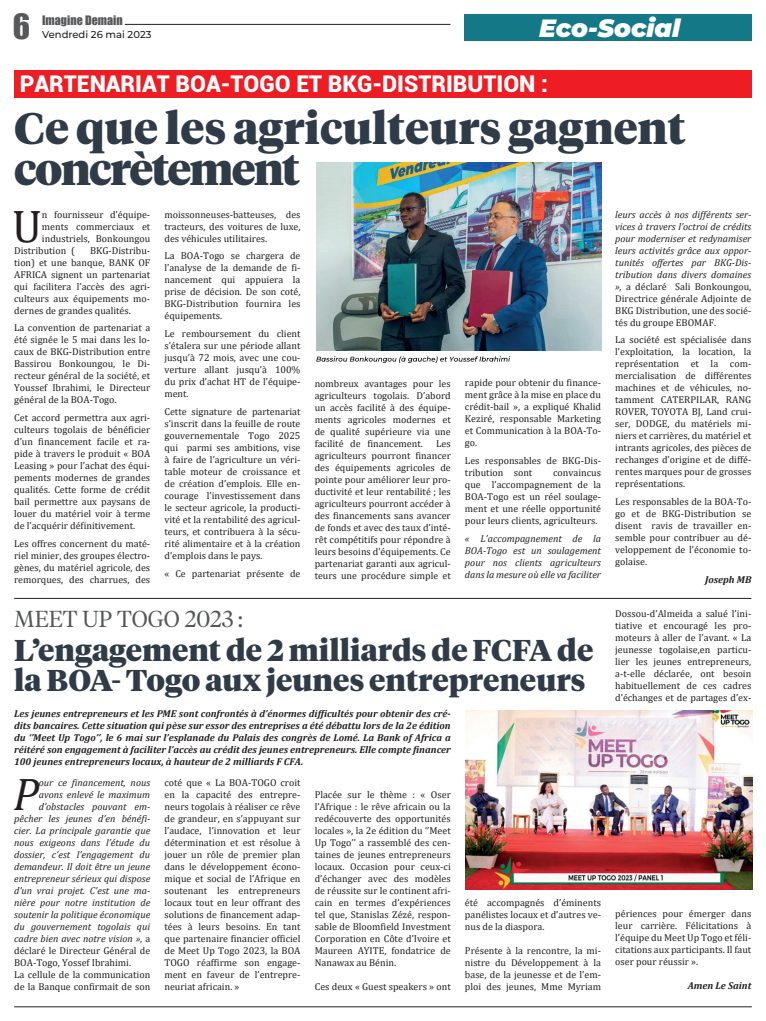
<style>
.page{position:relative;width:766px;height:1021px;background:#fff}
.page>*{position:absolute;margin:0;border:0;box-sizing:border-box;transform-origin:0 0}
.t1{font:46px "Cambria";color:#231f20}
.t2{font:italic 46px "Cambria";color:#231f20}
.t3{font:900 44px/41px "Tiempos Headline";color:#303b48}
.t4{font:32px "Impact";color:#57585a}
.t5{font:900 30px/30px "Tiempos Headline";color:#303b48}
.t6{font:italic 900 25px "Montserrat";color:#fff}
.t7{font:900 23px "Roboto";color:#fff}
.t8{font:300 23px "Tiempos Headline";color:#545557}
.t9{font:12px "Impact";color:#57585a}
.t10{font:10px/12px "Cambria";color:#231f20;text-align:justify}
.t11{font:italic 10px/12px "Cambria";color:#231f20;text-align:justify}
.t12{font:italic 700 10px/12px "Cambria";color:#231f20;text-align:justify}
.t13{font:500 10px "Montserrat";color:#231f20}
.s1{font-style:normal}
</style>
<div class="page">
<hr style="left:125px;top:24px;width:325px;height:1px;background:#231f20">
<hr style="left:14px;top:1006px;width:737px;height:1px;background:#231f20">
<div style="left:464px;top:14px;width:287px;height:27px;background:#147886"></div>
<div style="left:14px;top:70px;width:737px;height:27px;background:#ee1d23"></div>
<svg style="left:316px;top:356px;width:194px;height:7px"></svg>
<hr style="left:14px;top:598px;width:737px;height:1px;background:#231f20">
<img style="left:316px;top:163px;width:285px;height:187px">
<img style="left:465px;top:710px;width:286px;height:179px">
<h3 class="t4" style="left:13px;top:1px;width:19px">6</h3>
<p class="t9" style="left:42px;top:11px;width:82px">Imagine Demain</p>
<p class="t13" style="left:42px;top:28px;width:111px">Vendredi 26 mai 2023</p>
<h3 class="t6" style="left:539px;top:12px;width:143px">Eco-Social</h3>
<h3 class="t7" style="left:20px;top:68px;width:529px">PARTENARIAT BOA-TOGO ET BKG-DISTRIBUTION :</h3>
<h2 class="t3" style="left:14px;top:106px;width:672px">Ce que les agriculteurs gagnent concrètement</h2>
<h1 class="t1" style="left:12px;top:199px;width:31px">U</h1>
<p class="t10" style="left:42px;top:208px;width:110px">n fournisseur d’équipe-</p>
<p class="t10" style="left:42px;top:220px;width:110px">ments commerciaux et</p>
<p class="t10" style="left:42px;top:232px;width:110px">industriels, Bonkoungou</p>
<p class="t10" style="left:14px;top:244px;width:62px">Distribution (</p>
<p class="t10" style="left:14px;top:244px;width:137px;text-indent:76px">BKG-Distribu&shy;tion) et une banque, BANK OF AFRICA signent un partenariat qui facilitera l’accès des agri&shy;culteurs aux équipements mo&shy;dernes de grandes qualités.</p>
<p class="t10" style="left:14px;top:322px;width:137px">La convention de partenariat a été signée le 5 mai dans les lo&shy;caux de BKG-Distribution entre Bassirou Bonkoungou, le Di&shy;recteur général de la société, et Youssef Ibrahimi, le Directeur général de la BOA-Togo.</p>
<p class="t10" style="left:14px;top:411px;width:137px">Cet accord permettra aux agri&shy;culteurs togolais de bénéficier d’un financement facile et ra&shy;pide à travers le produit « BOA Leasing » pour l’achat des équi&shy;pements modernes de grandes qualités. Cette forme de crédit bail permettre aux paysans de louer du matériel voir à terme de l’acquérir définitivement.</p>
<p class="t10" style="left:14px;top:537px;width:137px">Les offres concernent du maté&shy;riel minier, des groupes électro&shy;gènes, du matériel agricole, des remorques, des charrues, des</p>
<p class="t10" style="left:164px;top:208px;width:137px">moissonneuses-batteuses, des tracteurs, des voitures de luxe, des véhicules utilitaires.</p>
<p class="t10" style="left:164px;top:250px;width:137px">La BOA-Togo se chargera de l’analyse de la demande de fi&shy;nancement qui appuiera la prise de décision. De son coté, BKG-Distribution fournira les équipements.</p>
<p class="t10" style="left:164px;top:327px;width:137px">Le remboursement du client s’étalera sur une période allant jusqu’à 72 mois, avec une cou&shy;verture allant jusqu’à 100% du prix d’achat HT de l’équipe&shy;ment.</p>
<p class="t10" style="left:164px;top:405px;width:137px">Cette signature de partenariat s’inscrit dans la feuille de route gouvernementale Togo 2025 qui parmi ses ambitions, vise à faire de l’agriculture un véri&shy;table moteur de croissance et de création d’emplois. Elle en&shy;courage l’investissement dans le secteur agricole, la producti&shy;vité et la rentabilité des agricul&shy;teurs, et contribuera à la sécu&shy;rité alimentaire et à la création d’emplois dans le pays.</p>
<p class="t10" style="left:164px;top:567px;width:137px">« Ce partenariat présente de</p>
<h3 class="t8" style="left:14px;top:603px;width:230px">MEET UP TOGO 2023 :</h3>
<p class="t10" style="left:314px;top:377px;width:137px">nombreux avantages pour les agriculteurs togolais. D’abord un accès facilité à des équipe&shy;ments agricoles modernes et de qualité supérieure via une facilité de financement.</p>
<p class="t10" style="left:314px;top:437px;width:137px;text-indent:121px">Les agriculteurs pourront financer des équipements agricoles de pointe pour améliorer leur pro&shy;ductivité et leur rentabilité ; les agriculteurs pourront accéder à des financements sans avancer de fonds et avec des taux d’inté&shy;rêt compétitifs pour répondre à leurs besoins d’équipements. Ce partenariat garanti aux agricul&shy;teurs une procédure simple et</p>
<p class="t10" style="left:465px;top:377px;width:137px">rapide pour obtenir du finance&shy;ment grâce à la mise en place du crédit-bail », a expliqué Khalid Keziré, responsable Marketing et Communication à la BOA-To&shy;go.</p>
<p class="t10" style="left:465px;top:454px;width:137px">Les responsables de BKG-Dis&shy;tribution sont</p>
<p class="t10" style="left:465px;top:466px;width:137px;text-indent:88px">convaincus que l’accompagnement de la BOA-Togo est un réel soulage&shy;ment et une réelle opportunité pour leurs clients, agriculteurs.</p>
<p class="t11" style="left:465px;top:532px;width:137px">« L’accompagnement de la BOA-Togo est un soulagement pour nos clients agriculteurs dans la mesure où elle va faciliter</p>
<h3 class="t5" style="left:14px;top:634px;width:580px">L’engagement de 2 milliards de FCFA de la BOA- Togo aux jeunes entrepreneurs</h3>
<p class="t12" style="left:14px;top:707px;width:438px">Les jeunes entrepreneurs et les PME sont confrontés à d’énormes difficultés pour obtenir des cré&shy;dits bancaires. Cette situation qui pèse sur essor des entreprises a été débattu lors de la 2e édition du ‘’Meet Up Togo’’, le 6 mai sur l’esplanade du Palais des congrès de Lomé. La Bank of Africa a réitéré son engagement à faciliter l’accès au crédit des jeunes entrepreneurs. Elle compte financer 100 jeunes entrepreneurs locaux, à hauteur de 2 milliards F CFA.</p>
<h1 class="t2" style="left:13px;top:762px;width:27px">P</h1>
<p class="t11" style="left:39px;top:776px;width:113px">our ce financement, nous</p>
<p class="t11" style="left:39px;top:788px;width:113px">avons enlevé le maximum</p>
<p class="t11" style="left:39px;top:800px;width:113px">d’obstacles pouvant em-</p>
<p class="t11" style="left:14px;top:812px;width:137px">pêcher les jeunes d’en bénéfi-</p>
<p class="t11" style="left:14px;top:824px;width:137px">cier. La principale garantie que</p>
<p class="t11" style="left:14px;top:836px;width:137px">nous exigeons dans l’étude du</p>
<p class="t11" style="left:14px;top:848px;width:137px">dossier, c’est l’engagement du</p>
<p class="t11" style="left:14px;top:860px;width:137px">demandeur. Il doit être un jeune</p>
<p class="t11" style="left:14px;top:872px;width:137px">entrepreneur sérieux qui dispose</p>
<p class="t11" style="left:14px;top:884px;width:137px">d’un vrai projet. C’est une ma-</p>
<p class="t11" style="left:14px;top:896px;width:137px">nière pour notre institution de</p>
<p class="t11" style="left:14px;top:908px;width:137px">soutenir la politique économique</p>
<p class="t11" style="left:14px;top:920px;width:137px">du gouvernement togolais qui</p>
<p class="t11" style="left:14px;top:932px;width:137px">cadre bien avec notre vision », <span class="s1">a</span></p>
<p class="t10" style="left:14px;top:944px;width:137px">déclaré le Directeur Général de</p>
<p class="t10" style="left:14px;top:956px;width:118px">BOA-Togo, Yossef Ibrahimi.</p>
<p class="t10" style="left:14px;top:968px;width:137px">La cellule de la communication</p>
<p class="t10" style="left:14px;top:980px;width:137px">de la Banque confirmait de son</p>
<p class="t10" style="left:164px;top:776px;width:137px">coté que « La BOA-TOGO croit en la capacité des entrepre&shy;neurs togolais à réaliser ce rêve de grandeur, en s’appuyant sur l’audace, l’innovation et leur détermination et est résolue à jouer un rôle de premier plan dans le développement écono&shy;mique et social de l’Afrique en soutenant les entrepreneurs locaux tout en leur offrant des solutions de financement adap&shy;tées à leurs besoins. En tant que partenaire financier officiel de Meet Up Togo 2023, la BOA TOGO réaffirme son engage&shy;ment en faveur de l’entrepre&shy;neuriat africain. »</p>
<p class="t10" style="left:314px;top:788px;width:137px">Placée sur le thème : « Oser l’Afrique : le rêve africain ou la redécouverte des opportunités locales », la 2e édition du ‘’Meet Up Togo’’ a rassemblé des cen&shy;taines de jeunes entrepreneurs locaux. Occasion pour ceux-ci d’échanger avec des modèles de réussite sur le continent afri&shy;cain en termes d’expériences tel que, Stanislas Zézé, respon&shy;sable de Bloomfield Investment Corporation en Côte d’Ivoire et Maureen AYITE, fondatrice de Nanawax au Bénin.</p>
<p class="t10" style="left:314px;top:980px;width:137px">Ces deux « Guest speakers » ont</p>
<p class="t10" style="left:465px;top:896px;width:137px">été accompagnés d’éminents panélistes locaux et d’autres ve&shy;nus de la diaspora.</p>
<p class="t10" style="left:465px;top:944px;width:137px">Présente à la rencontre, la mi&shy;nistre du Développement à la base, de la jeunesse et de l’em&shy;ploi des jeunes, Mme Myriam</p>
<p class="t11" style="left:615px;top:208px;width:137px">leurs accès à nos différents ser&shy;vices à travers l’octroi de crédits pour moderniser et redynamiser leurs activités grâce aux oppor&shy;tunités offertes par BKG-Dis&shy;tribution dans divers domaines », <span class="s1">a déclaré Sali Bonkoungou, Directrice générale Adjointe de BKG Distribution, une des socié&shy;tés du groupe EBOMAF.</span></p>
<p class="t10" style="left:615px;top:334px;width:137px">La société est spécialisée dans l’exploitation, la location, la représentation et la com&shy;mercialisation de différentes machines et de véhicules, no&shy;tamment CATERPILAR, RANG ROVER, TOYOTA BJ, Land crui&shy;ser, DODGE, du matériels mi&shy;niers et carrières, du matériel et intrants agricoles, des pièces de rechanges d’origine et de diffé&shy;rentes marques pour de grosses représentations.</p>
<p class="t10" style="left:615px;top:495px;width:137px">Les responsables de la BOA-To&shy;go et de BKG-Distribution se disent ravis de travailler en&shy;semble pour contribuer au dé&shy;veloppement de l’économie to&shy;golaise.</p>
<p class="t12" style="left:704px;top:573px;width:48px">Joseph MB</p>
<p class="t10" style="left:615px;top:607px;width:137px">Dossou-d’Almeida a salué l’ini&shy;tiative et encouragé les pro&shy;moteurs à aller de l’avant. « La jeunesse togolaise,en particu&shy;lier les jeunes entrepreneurs, a-t-elle déclarée, ont besoin habituellement de ces cadres d’échanges et de partages d’ex-</p>
<p class="t10" style="left:615px;top:907px;width:137px">périences pour émerger dans leur carrière. Félicitations à l’équipe du Meet Up Togo et féli&shy;citations aux participants. Il faut oser pour réussir ».</p>
<p class="t12" style="left:687px;top:979px;width:65px">Amen Le Saint</p>
</div>
